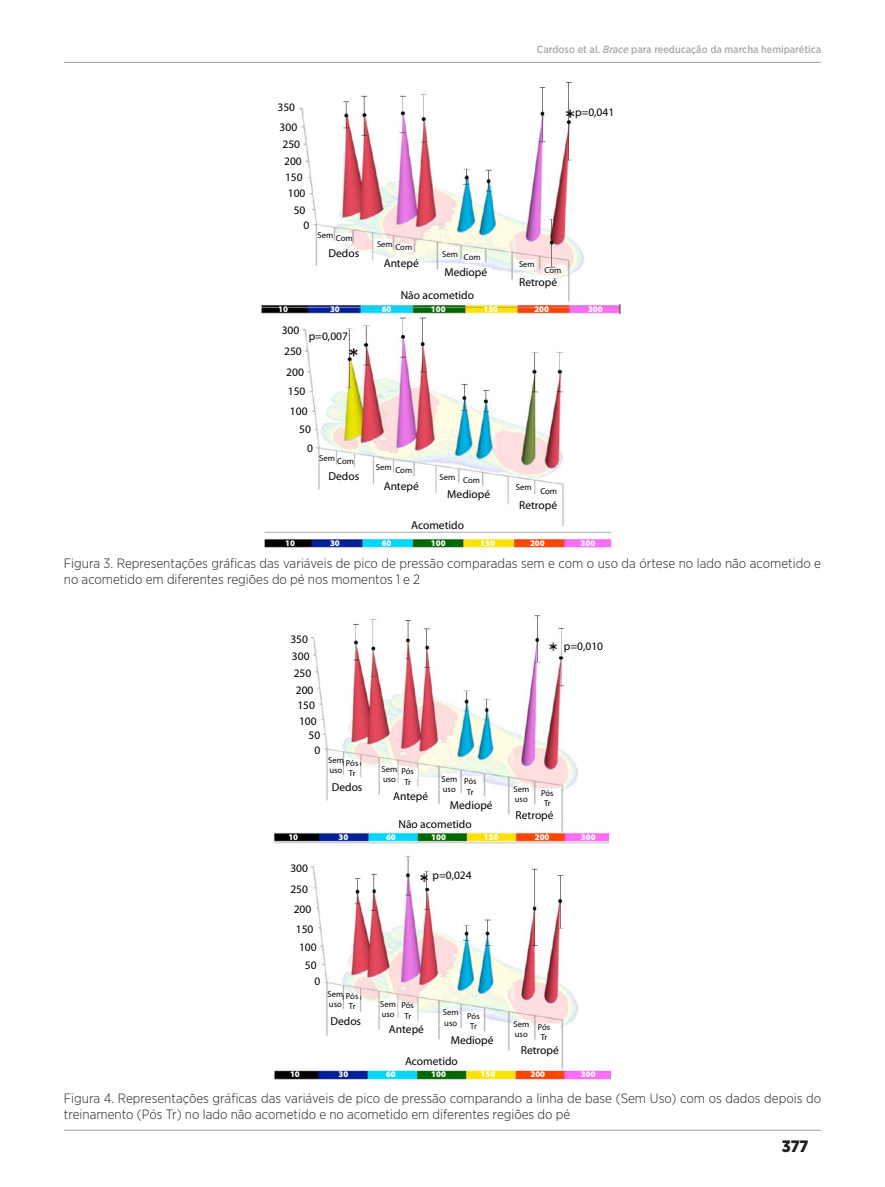
<style>
.page{position:relative;width:885px;height:1187px;background:#fff}
.page>*{position:absolute;margin:0;border:0;box-sizing:border-box;transform-origin:0 0}
.t1{font:900 16.5px "Gotham Narrow";color:#231f20}
.Figura_tit{font:300 13.5px/16.2px "Gotham Narrow";color:#231f20}
.t2{font:11.4px/17px "Myriad Pro";color:#000}
.t3{font:500 10.5px "Gotham Narrow";color:#a8a9ad}
.t4{font:8.55px/10.4px "Myriad Pro";color:#000}
.t5{font:900 8.55px "Myriad Pro";color:#fff}
.s1{font-style:italic}
</style>
<div class="page">
<hr style="left:64px;top:62px;width:757px;height:1px;background:#a8a9ad">
<hr style="left:64px;top:1129px;width:757px;height:1px;background:#a8a9ad">
<img style="left:261px;top:82px;width:360px;height:467px">
<img style="left:274px;top:615px;width:338px;height:465px">
<p class="t2" style="left:277px;top:97px;width:21px;line-height:19.8px">350<br>300</p>
<p class="t2" style="left:282px;top:135px;width:19px">250</p>
<p class="t2" style="left:284px;top:152px;width:19px">200</p>
<p class="t2" style="left:285px;top:168px;width:19px">150</p>
<p class="t2" style="left:288px;top:185px;width:19px">100</p>
<p class="t2" style="left:294px;top:201px;width:13px">50</p>
<p class="t2" style="left:303px;top:216px;width:7px">0</p>
<p class="t4" style="left:317px;top:230px;width:17px">Sem</p>
<p class="t2" style="left:328px;top:244px;width:32px">Dedos</p>
<p class="t4" style="left:336px;top:232px;width:18px">Com</p>
<p class="t4" style="left:377px;top:239px;width:17px">Sem</p>
<p class="t2" style="left:383px;top:254px;width:37px">Antepé</p>
<p class="t4" style="left:395px;top:242px;width:18px">Com</p>
<p class="t4" style="left:442px;top:249px;width:17px">Sem</p>
<p class="t2" style="left:444px;top:264px;width:44px">Mediopé</p>
<p class="t4" style="left:464px;top:251px;width:18px">Com</p>
<p class="t2" style="left:400px;top:286px;width:75px">Não acometido</p>
<p class="t3" style="left:537px;top:42px;width:286px">Cardoso et al. <span class="s1">Brace</span> para reeducação da marcha hemiparética</p>
<p class="t2" style="left:575px;top:103px;width:41px">p=0,041</p>
<p class="t4" style="left:519px;top:258px;width:17px">Sem</p>
<p class="t2" style="left:519px;top:273px;width:39px">Retropé</p>
<p class="t4" style="left:544px;top:265px;width:18px">Com</p>
<p class="t5" style="left:278px;top:304px;width:11px">10</p>
<p class="t5" style="left:330px;top:304px;width:11px">30</p>
<p class="t5" style="left:381px;top:304px;width:11px">60</p>
<p class="t5" style="left:431px;top:304px;width:16px">100</p>
<p class="t5" style="left:483px;top:304px;width:16px">150</p>
<p class="t5" style="left:534px;top:304px;width:16px">200</p>
<p class="t5" style="left:588px;top:304px;width:16px">300</p>
<p class="t2" style="left:282px;top:320px;width:24px;line-height:21px">300<br>250<br>200</p>
<p class="t2" style="left:288px;top:381px;width:21px;line-height:19.5px">150<br>100</p>
<p class="t2" style="left:299px;top:419px;width:15px;line-height:18.9px;text-align:right">50<br>0</p>
<p class="t2" style="left:309px;top:327px;width:41px">p=0,007</p>
<p class="t4" style="left:319px;top:452px;width:17px">Sem</p>
<p class="t2" style="left:328px;top:467px;width:32px">Dedos</p>
<p class="t4" style="left:337px;top:455px;width:18px">Com</p>
<p class="t4" style="left:376px;top:462px;width:17px">Sem</p>
<p class="t2" style="left:383px;top:477px;width:37px">Antepé</p>
<p class="t4" style="left:395px;top:465px;width:18px">Com</p>
<p class="t4" style="left:439px;top:472px;width:17px">Sem</p>
<p class="t2" style="left:447px;top:485px;width:44px">Mediopé</p>
<p class="t4" style="left:463px;top:474px;width:18px">Com</p>
<p class="t2" style="left:411px;top:516px;width:54px">Acometido</p>
<p class="t4" style="left:515px;top:481px;width:17px">Sem</p>
<p class="t2" style="left:519px;top:496px;width:39px">Retropé</p>
<p class="t4" style="left:540px;top:485px;width:18px">Com</p>
<p class="t5" style="left:285px;top:538px;width:11px">10</p>
<p class="t5" style="left:330px;top:538px;width:11px">30</p>
<p class="t5" style="left:381px;top:538px;width:11px">60</p>
<p class="t5" style="left:431px;top:538px;width:16px">100</p>
<p class="t5" style="left:480px;top:538px;width:16px">150</p>
<p class="t5" style="left:530px;top:538px;width:16px">200</p>
<p class="t5" style="left:580px;top:538px;width:16px">300</p>
<p class="Figura_tit" style="left:64px;top:554px;width:758px">Figura 3. Representações gráficas das variáveis de pico de pressão comparadas sem e com o uso da órtese no lado não acometido e no acometido em diferentes regiões do pé nos momentos 1 e 2</p>
<p class="t2" style="left:290px;top:630px;width:25px;text-align:center">350<br>300<br>250<br>200</p>
<p class="t2" style="left:297px;top:697px;width:21px;line-height:15.8px">150<br>100</p>
<p class="t2" style="left:308px;top:727px;width:13px;line-height:15px;text-align:center">50<br>0</p>
<p class="t4" style="left:328px;top:754px;width:17px">Sem uso</p>
<p class="t2" style="left:332px;top:778px;width:32px">Dedos</p>
<p class="t4" style="left:346px;top:757px;width:14px;text-align:center">Pós<br>Tr</p>
<p class="t4" style="left:381px;top:763px;width:17px">Sem uso</p>
<p class="t4" style="left:401px;top:766px;width:14px;text-align:center">Pós<br>Tr</p>
<p class="t4" style="left:441px;top:773px;width:17px">Sem uso</p>
<p class="t4" style="left:464px;top:776px;width:14px;text-align:center">Pós<br>Tr</p>
<p class="t4" style="left:513px;top:784px;width:17px">Sem uso</p>
<p class="t4" style="left:541px;top:787px;width:14px;text-align:center">Pós<br>Tr</p>
<p class="t2" style="left:393px;top:787px;width:37px">Antepé</p>
<p class="t2" style="left:450px;top:796px;width:44px">Mediopé</p>
<p class="t2" style="left:515px;top:806px;width:39px">Retropé</p>
<p class="t2" style="left:398px;top:815px;width:75px">Não acometido</p>
<p class="t2" style="left:564px;top:637px;width:41px">p=0,010</p>
<p class="t5" style="left:288px;top:832px;width:11px">10</p>
<p class="t5" style="left:338px;top:832px;width:11px">30</p>
<p class="t5" style="left:386px;top:832px;width:11px">60</p>
<p class="t5" style="left:431px;top:832px;width:16px">100</p>
<p class="t5" style="left:484px;top:832px;width:16px">150</p>
<p class="t5" style="left:534px;top:832px;width:16px">200</p>
<p class="t5" style="left:580px;top:832px;width:16px">300</p>
<p class="t2" style="left:290px;top:856px;width:19px;line-height:21.3px">300<br>250</p>
<p class="t2" style="left:294px;top:898px;width:21px;line-height:20.2px">200<br>150</p>
<p class="t2" style="left:299px;top:937px;width:19px;line-height:18px;text-align:center">100<br>50</p>
<p class="t2" style="left:314px;top:972px;width:7px">0</p>
<p class="t2" style="left:432px;top:866px;width:41px">p=0,024</p>
<p class="t4" style="left:327px;top:988px;width:17px">Sem uso</p>
<p class="t4" style="left:346px;top:990px;width:14px;text-align:center">Pós<br>Tr</p>
<p class="t4" style="left:380px;top:998px;width:17px">Sem uso</p>
<p class="t4" style="left:401px;top:1000px;width:14px;text-align:center">Pós<br>Tr</p>
<p class="t4" style="left:443px;top:1007px;width:17px">Sem uso</p>
<p class="t4" style="left:467px;top:1010px;width:14px;text-align:center">Pós<br>Tr</p>
<p class="t4" style="left:513px;top:1018px;width:17px">Sem uso</p>
<p class="t4" style="left:537px;top:1021px;width:14px;text-align:center">Pós<br>Tr</p>
<p class="t2" style="left:330px;top:1012px;width:32px">Dedos</p>
<p class="t2" style="left:389px;top:1020px;width:37px">Antepé</p>
<p class="t2" style="left:451px;top:1031px;width:44px">Mediopé</p>
<p class="t2" style="left:520px;top:1041px;width:39px">Retropé</p>
<p class="t2" style="left:405px;top:1052px;width:54px">Acometido</p>
<p class="t5" style="left:290px;top:1069px;width:11px">10</p>
<p class="t5" style="left:338px;top:1069px;width:11px">30</p>
<p class="t5" style="left:386px;top:1069px;width:11px">60</p>
<p class="t5" style="left:431px;top:1069px;width:16px">100</p>
<p class="t5" style="left:480px;top:1069px;width:16px">150</p>
<p class="t5" style="left:530px;top:1069px;width:16px">200</p>
<p class="t5" style="left:580px;top:1069px;width:16px">300</p>
<p class="Figura_tit" style="left:64px;top:1089px;width:758px">Figura 4. Representações gráficas das variáveis de pico de pressão comparando a linha de base (Sem Uso) com os dados depois do treinamento (Pós Tr) no lado não acometido e no acometido em diferentes regiões do pé</p>
<p class="t1" style="left:781px;top:1135px;width:28px">377</p>
</div>
